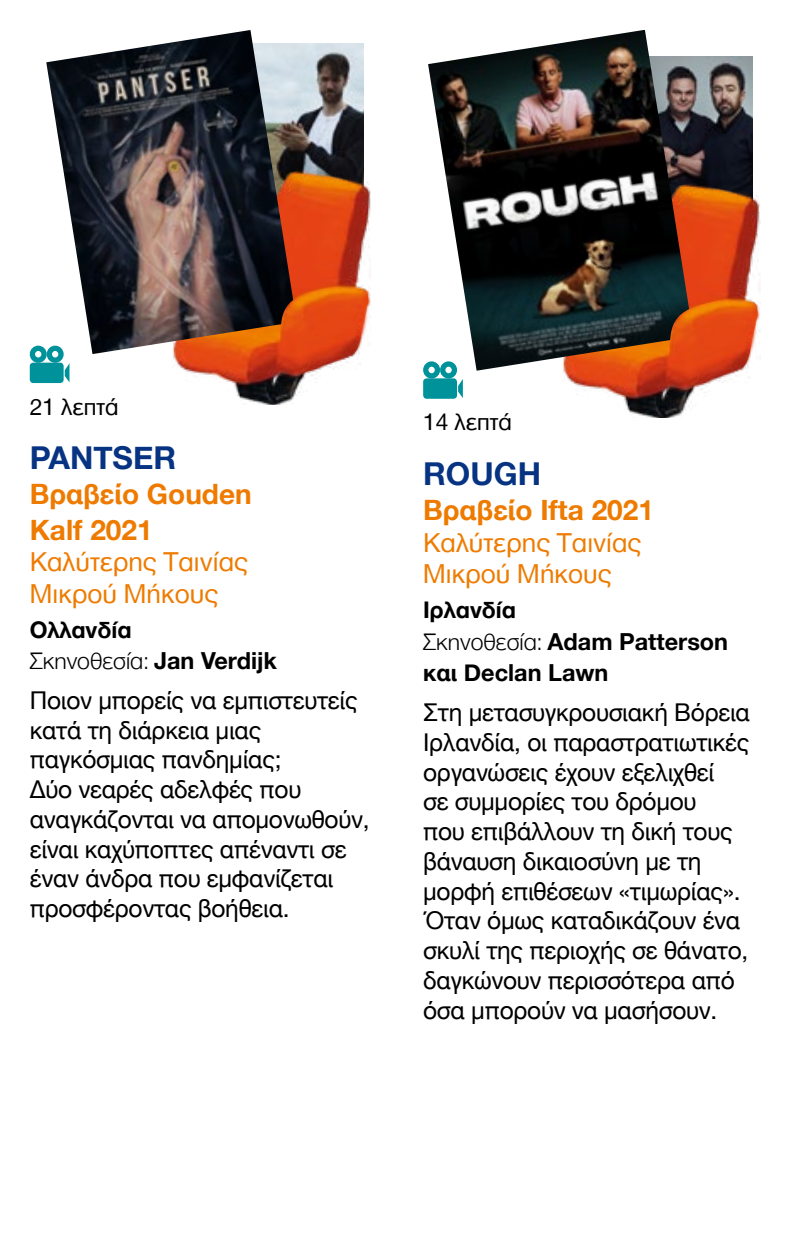
<style>
.page{position:relative;width:794px;height:1241px;background:#fff}
.page>*{position:absolute;margin:0;border:0;box-sizing:border-box;transform-origin:0 0}
.t1{font:700 31.5px "Helvetica Neue";color:#063382}
.t2{font:28px/31.5px "Helvetica Neue Greek";color:#ee7b00}
.t3{font:700 28px/35px "Helvetica Neue";color:#ee7b00}
.t4{font:24.5px/29.8px "Helvetica Neue";letter-spacing:-.01em;color:#000}
.t5{font:300 24.5px/31.5px "Helvetica Neue Greek";color:#000}
.t6{font:24.5px "Helvetica Neue Greek";color:#000}
.t7{font:700 24.5px "Helvetica Neue Greek";color:#000}
.t8{font:700 23.45px/31.5px "Helvetica Neue";color:#000}
.s1{font-weight:700}
.s2{font-family:"Helvetica Neue";font-weight:700;font-size:23.45px}
.s3{font-family:"Helvetica Neue Greek";font-weight:300;font-size:24.5px}
</style>
<div class="page">
<div style="left:30px;top:362px;width:34px;height:21px;background:#00929a;border-radius:4px"></div>
<div style="left:30px;top:345px;width:17px;height:18px;border:5px solid #00929a;border-radius:50%"></div>
<div style="left:47px;top:345px;width:17px;height:18px;border:5px solid #00929a;border-radius:50%"></div>
<svg style="left:65px;top:364px;width:4px;height:18px"></svg>
<img style="left:297px;top:44px;width:66px;height:111px">
<img style="left:173px;top:155px;width:198px;height:249px">
<img style="left:46px;top:30px;width:251px;height:324px">
<img style="left:278px;top:284px;width:93px;height:94px">
<div style="left:423px;top:378px;width:34px;height:21px;background:#00929a;border-radius:4px"></div>
<div style="left:423px;top:361px;width:17px;height:17px;border:5px solid #00929a;border-radius:50%"></div>
<div style="left:440px;top:361px;width:17px;height:17px;border:5px solid #00929a;border-radius:50%"></div>
<svg style="left:458px;top:379px;width:5px;height:19px"></svg>
<img style="left:693px;top:57px;width:59px;height:111px">
<img style="left:563px;top:168px;width:197px;height:249px">
<img style="left:428px;top:30px;width:265px;height:340px">
<img style="left:667px;top:297px;width:94px;height:94px">
<p class="t6" style="left:30px;top:393px;width:90px">21 λεπτά</p>
<p class="t1" style="left:30px;top:433px;width:148px">PANTSER</p>
<p class="t3" style="left:30px;top:477px;width:223px">Βραβείο Gouden<br>Kalf 2021</p>
<p class="t2" style="left:30px;top:546px;width:220px">Καλύτερης Ταινίας<br>Μικρού Μήκους</p>
<p class="t5" style="left:30px;top:613px;width:249px"><span class="s1">Ολλανδία<br></span>Σκηνοθεσία: <span class="s2">Jan Verdijk</span></p>
<p class="t4" style="left:30px;top:686px;width:341px">Ποιον μπορείς να εμπιστευτείς κατά τη διάρκεια μιας παγκόσμιας πανδημίας;<br>Δύο νεαρές αδελφές που αναγκάζονται να απομονωθούν, είναι καχύποπτες απέναντι σε έναν άνδρα που εμφανίζεται προσφέροντας βοήθεια.</p>
<p class="t6" style="left:423px;top:409px;width:90px">14 λεπτά</p>
<p class="t1" style="left:423px;top:449px;width:119px">ROUGH</p>
<p class="t3" style="left:423px;top:493px;width:232px">Βραβείο Ifta 2021</p>
<p class="t2" style="left:423px;top:526px;width:220px">Καλύτερης Ταινίας<br>Μικρού Μήκους</p>
<p class="t7" style="left:423px;top:597px;width:94px">Ιρλανδία</p>
<p class="t8" style="left:423px;top:626px;width:306px"><span class="s3">Σκηνοθεσία:</span> Adam Patterson και Declan Lawn</p>
<p class="t4" style="left:423px;top:698px;width:328px">Στη μετασυγκρουσιακή Βόρεια<br>Ιρλανδία, οι παραστρατιωτικές οργανώσεις έχουν εξελιχθεί<br>σε συμμορίες του δρόμου<br>που επιβάλλουν τη δική τους βάναυση δικαιοσύνη με τη μορφή επιθέσεων «τιμωρίας».<br>Όταν όμως καταδικάζουν ένα σκυλί της περιοχής σε θάνατο, δαγκώνουν περισσότερα από όσα μπορούν να μασήσουν.</p>
</div>
